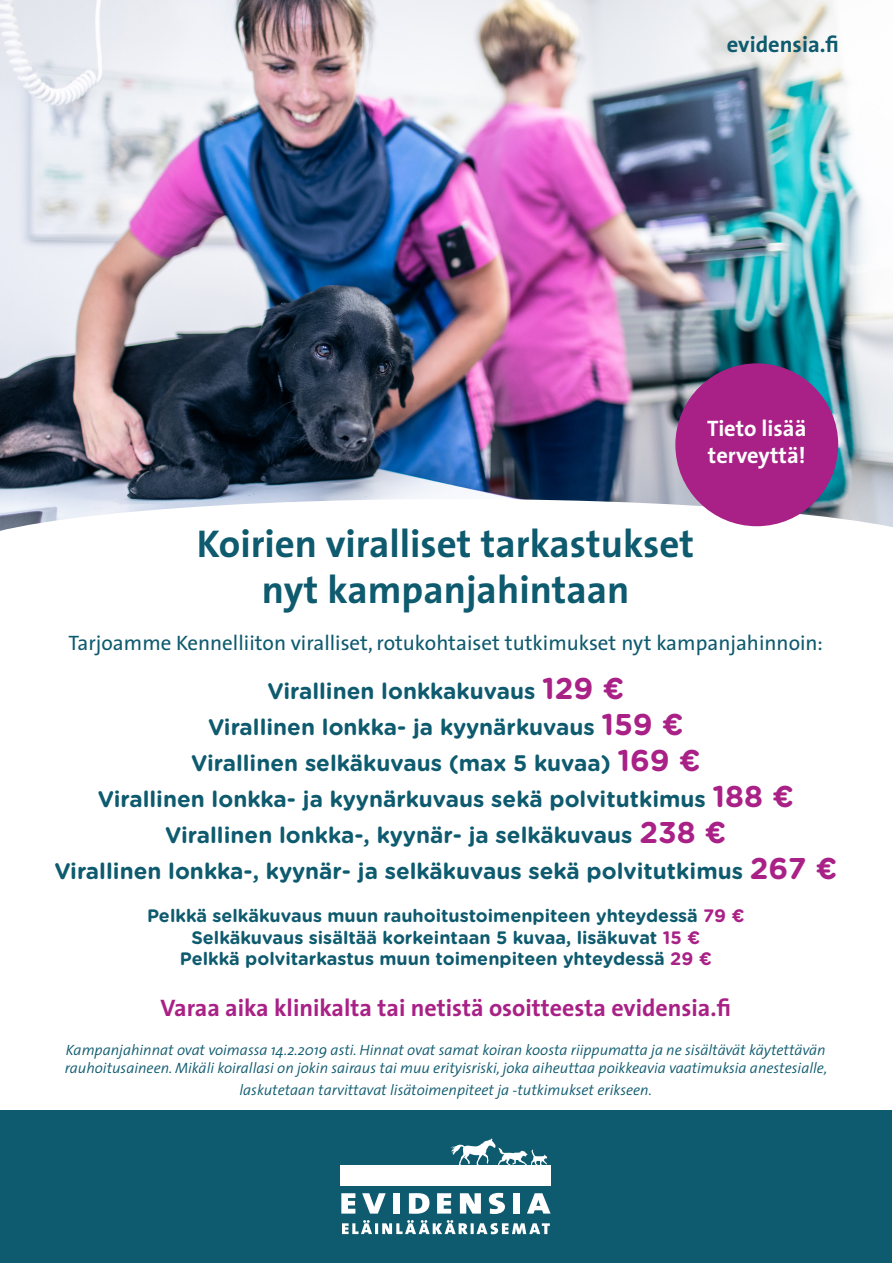
<style>
.page{position:relative;width:893px;height:1263px;background:#fff}
.page>*{position:absolute;margin:0;border:0;box-sizing:border-box;transform-origin:0 0}
.t1{font:700 39px/46.8px "The Sans";color:#0e5a6e;text-align:center}
.t2{font:700 24px "The Sans";color:#a92186}
.t3{font:700 22.5px "Gotham Rounded";color:#0e5a6e}
.t4{font:700 22.5px/27px "The Sans";color:#fff}
.t5{font:700 22.5px "The Sans";color:#0e5a6e}
.t6{font:21px "The Sans";color:#0e5a6e}
.t7{font:700 18px/21.6px "Gotham Rounded";color:#0e5a6e;text-align:center}
.t8{font:italic 300 15px/18px "The Sans";color:#0e5a6e}
.s1{font-size:30px;color:#a92186}
.s2{color:#a92186}
</style>
<div class="page">
<img style="left:0;top:0;width:892px;height:499px">
<svg style="left:0;top:499px;width:893px;height:32px"></svg>
<div style="left:1px;top:1110px;width:891px;height:153px;background:#0e5a6e"></div>
<svg style="left:450px;top:1138px;width:97px;height:27px"></svg>
<svg style="left:341px;top:1193px;width:14px;height:20px"></svg>
<svg style="left:362px;top:1193px;width:24px;height:20px"></svg>
<div style="left:393px;top:1193px;width:6px;height:20px;background:#fff"></div>
<svg style="left:409px;top:1193px;width:20px;height:21px"></svg>
<svg style="left:437px;top:1193px;width:14px;height:20px"></svg>
<svg style="left:460px;top:1193px;width:21px;height:20px"></svg>
<svg style="left:489px;top:1193px;width:16px;height:21px"></svg>
<div style="left:513px;top:1193px;width:7px;height:20px;background:#fff"></div>
<svg style="left:527px;top:1193px;width:24px;height:20px"></svg>
<div style="left:340px;top:1165px;width:211px;height:20px;background:#fff"></div>
<svg style="left:342px;top:1220px;width:208px;height:14px"></svg>
<div style="left:676px;top:364px;width:161px;height:161px;background:#a92186;border-radius:50%"></div>
<p class="t5" style="left:727px;top:25px;width:114px">evidensia.fi</p>
<p class="t4" style="left:707px;top:414px;width:101px">Tieto lisää terveyttä!</p>
<p class="t1" style="left:197px;top:519px;width:499px">Koirien viralliset tarkastukset nyt kampanjahintaan</p>
<p class="t6" style="left:68px;top:626px;width:756px">Tarjoamme Kennelliiton viralliset, rotukohtaiset tutkimukset nyt kampanjahinnoin:</p>
<p class="t3" style="left:267px;top:674px;width:358px">Virallinen lonkkakuvaus <span class="s1">129 €</span></p>
<p class="t3" style="left:208px;top:710px;width:477px">Virallinen lonkka- ja kyynärkuvaus <span class="s1">159 €</span></p>
<p class="t3" style="left:191px;top:746px;width:511px">Virallinen selkäkuvaus (max 5 kuvaa) <span class="s1">169 €</span></p>
<p class="t3" style="left:98px;top:782px;width:697px">Virallinen lonkka- ja kyynärkuvaus sekä polvitutkimus <span class="s1">188 €</span></p>
<p class="t3" style="left:165px;top:818px;width:562px">Virallinen lonkka-, kyynär- ja selkäkuvaus <span class="s1">238 €</span></p>
<p class="t3" style="left:54px;top:854px;width:784px">Virallinen lonkka-, kyynär- ja selkäkuvaus sekä polvitutkimus <span class="s1">267 €</span></p>
<p class="t7" style="left:147px;top:904px;width:599px">Pelkkä selkäkuvaus muun rauhoitustoimenpiteen yhteydessä <span class="s2">79 €<br></span>Selkäkuvaus sisältää korkeintaan 5 kuvaa, lisäkuvat <span class="s2">15 €</span></p>
<p class="t7" style="left:180px;top:947px;width:533px">Pelkkä polvitarkastus muun toimenpiteen yhteydessä <span class="s2">29 €</span></p>
<p class="t2" style="left:161px;top:987px;width:572px">Varaa aika klinikalta tai netistä osoitteesta evidensia.fi</p>
<p class="t8" style="left:65px;top:1041px;width:764px">Kampanjahinnat ovat voimassa 14.2.2019 asti. Hinnat ovat samat koiran koosta riippumatta ja ne sisältävät käytettävän rauhoitusaineen. Mikäli koirallasi on jokin sairaus tai muu erityisriski, joka aiheuttaa poikkeavia vaatimuksia anestesialle,</p>
<p class="t8" style="left:240px;top:1080px;width:414px">laskutetaan tarvittavat lisätoimenpiteet ja -tutkimukset erikseen.</p>
</div>
